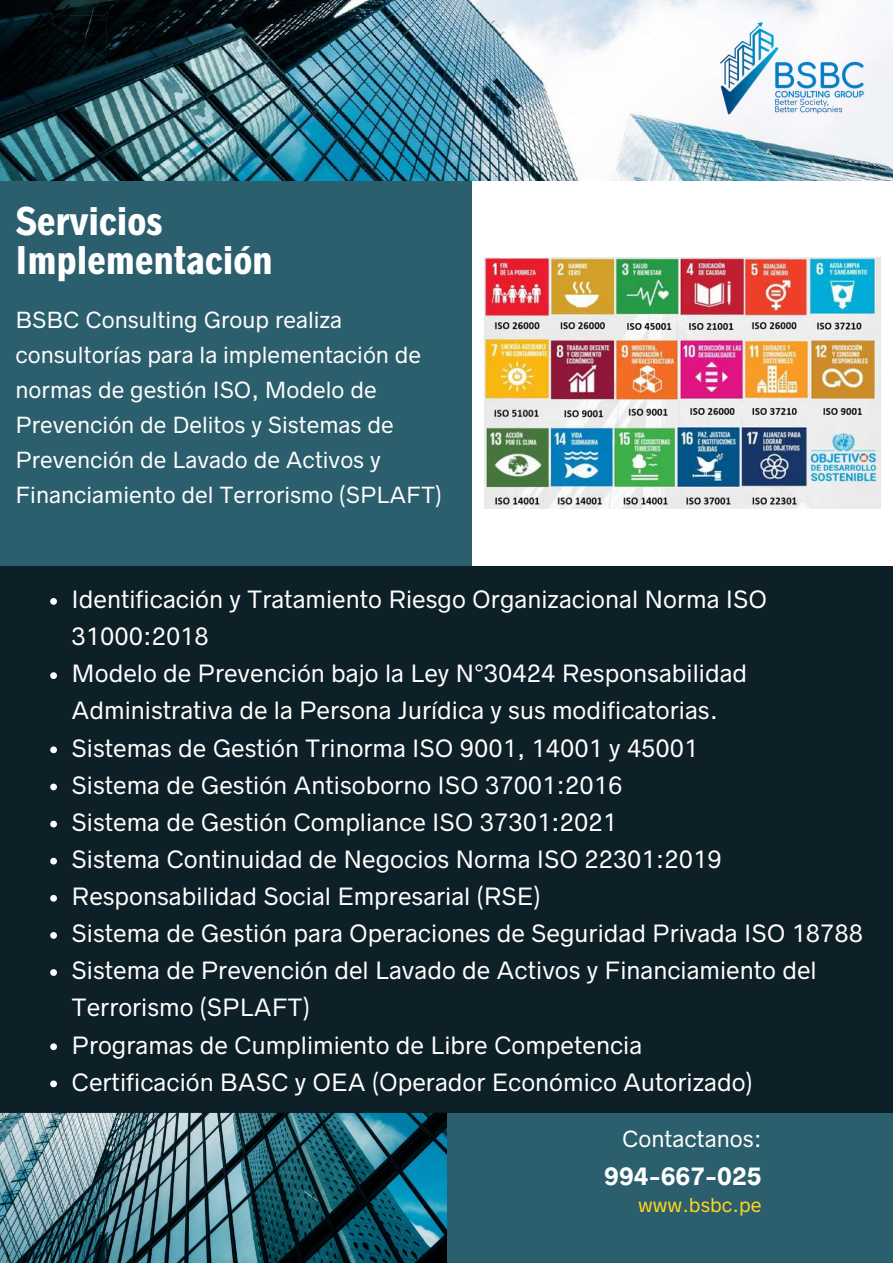
<style>
.page{position:relative;width:893px;height:1264px;background:#fff}
.page>*{position:absolute;margin:0;border:0;box-sizing:border-box;transform-origin:0 0}
.t1{font:700 condensed 36px/39.3px "Radnika Next";color:#fff}
.t2{font:22.5px/37px "Radnika Next";color:#fff}
.t3{font:700 22.5px "Radnika Next";color:#fff}
.t4{font:21px/34.8px "Radnika Next";color:#fff}
.t5{font:18px "Radnika Next";color:#ffd51e}
</style>
<div class="page">
<div style="left:0;top:0;width:892px;height:1262px;background:#2c5f6d"></div>
<div style="left:472px;top:180px;width:420px;height:386px;background:#fff"></div>
<img style="left:0;top:0;width:892px;height:181px">
<img style="left:720px;top:23px;width:151px;height:101px">
<img style="left:0;top:1112px;width:446px;height:150px">
<div style="left:0;top:566px;width:892px;height:546px;background:#0d1f27"></div>
<img style="left:484px;top:257px;width:396px;height:252px">
<svg style="left:50px;top:598px;width:7px;height:6px"></svg>
<svg style="left:50px;top:672px;width:7px;height:7px"></svg>
<svg style="left:50px;top:746px;width:7px;height:7px"></svg>
<svg style="left:50px;top:783px;width:7px;height:7px"></svg>
<svg style="left:50px;top:820px;width:7px;height:7px"></svg>
<svg style="left:50px;top:857px;width:7px;height:7px"></svg>
<svg style="left:50px;top:894px;width:7px;height:7px"></svg>
<svg style="left:50px;top:932px;width:7px;height:6px"></svg>
<svg style="left:50px;top:969px;width:7px;height:6px"></svg>
<svg style="left:50px;top:1043px;width:7px;height:7px"></svg>
<svg style="left:50px;top:1080px;width:7px;height:7px"></svg>
<h1 class="t1" style="left:16px;top:202px;width:259px">Servicios<br>Implementación</h1>
<p class="t4" style="left:16px;top:303px;width:427px">BSBC Consulting Group realiza consultorías para la implementación de normas de gestión ISO, Modelo de Prevención de Delitos y Sistemas de Prevención de Lavado de Activos y Financiamiento del Terrorismo (SPLAFT)</p>
<p class="t2" style="left:72px;top:581px;width:793px">Identificación y Tratamiento Riesgo Organizacional Norma ISO 31000:2018<br>Modelo de Prevención bajo la Ley N°30424 Responsabilidad Administrativa de la Persona Jurídica y sus modificatorias.<br>Sistemas de Gestión Trinorma ISO 9001, 14001 y 45001<br>Sistema de Gestión Antisoborno ISO 37001:2016<br>Sistema de Gestión Compliance ISO 37301:2021<br>Sistema Continuidad de Negocios Norma ISO 22301:2019<br>Responsabilidad Social Empresarial (RSE)<br>Sistema de Gestión para Operaciones de Seguridad Privada ISO 18788<br>Sistema de Prevención del Lavado de Activos y Financiamiento del Terrorismo (SPLAFT)<br>Programas de Cumplimiento de Libre Competencia<br>Certificación BASC y OEA (Operador Económico Autorizado)</p>
<p class="t4" style="left:622px;top:1121px;width:141px">Contactanos:</p>
<p class="t3" style="left:604px;top:1162px;width:159px">994-667-025</p>
<p class="t5" style="left:638px;top:1194px;width:125px">www.bsbc.pe</p>
</div>
